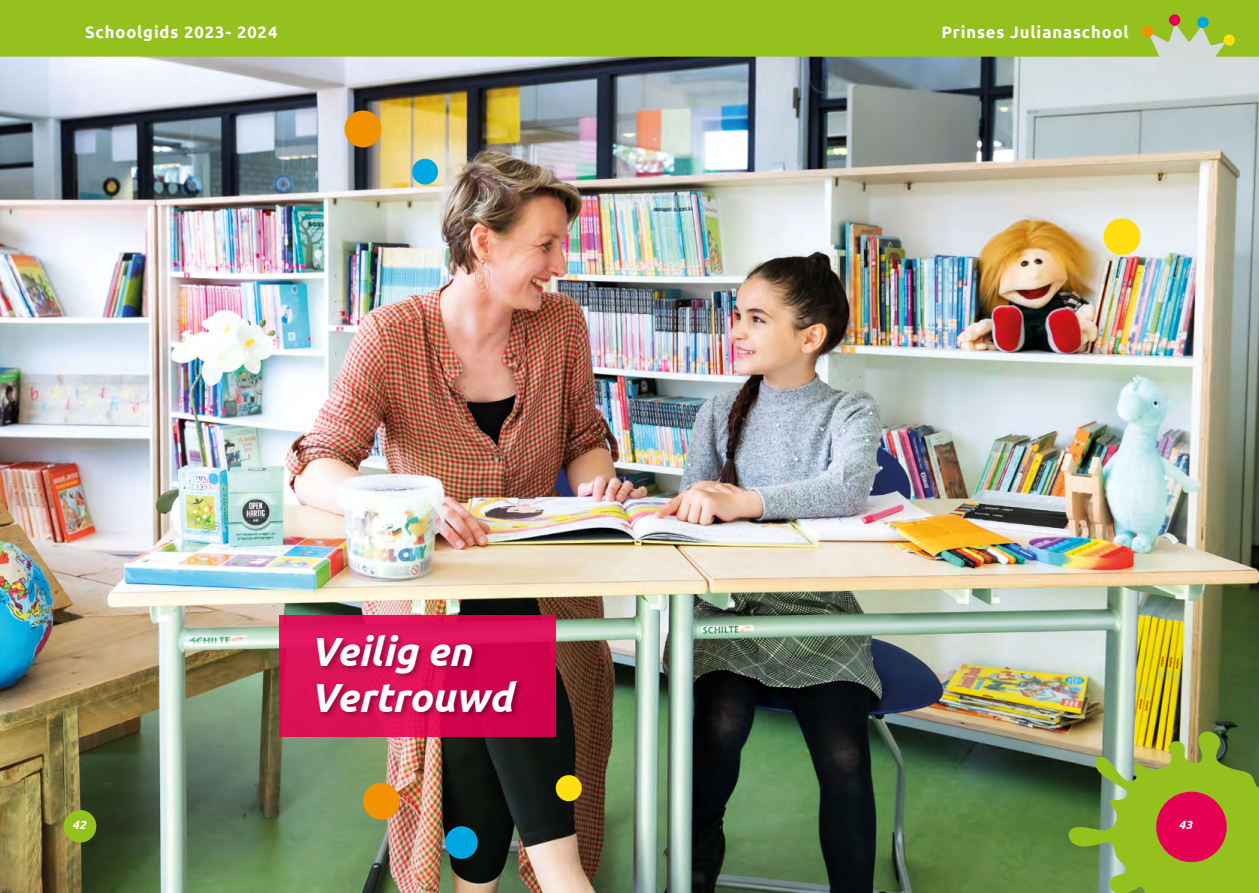
<style>
.page{position:relative;width:1259px;height:893px;background:#fff}
.page>*{position:absolute;margin:0;border:0;box-sizing:border-box;transform-origin:0 0}
.t1{font:italic 700 40.65px/45.8px "Ubuntu";color:#fff}
.t2{font:700 16.5px "Ubuntu";letter-spacing:.055em;color:#fff}
.t3{font:italic 700 12px "Ubuntu";color:#fff}
</style>
<div class="page">
<img style="left:0;top:57px;width:1259px;height:836px">
<svg style="left:1067px;top:730px;width:192px;height:163px;background:#88a83a"></svg>
<div style="left:363px;top:783px;width:37px;height:37px;background:#f39200;border-radius:50%"></div>
<div style="left:344px;top:111px;width:37px;height:36px;background:#f39200;border-radius:50%"></div>
<div style="left:412px;top:159px;width:26px;height:26px;background:#00a6e2;border-radius:50%"></div>
<div style="left:1156px;top:792px;width:70px;height:70px;background:#e50052;border-radius:50%"></div>
<div style="left:445px;top:826px;width:33px;height:33px;background:#00a6e2;border-radius:50%"></div>
<div style="left:64px;top:810px;width:32px;height:33px;background:#95c11f;border-radius:50%"></div>
<div style="left:556px;top:775px;width:26px;height:26px;background:#ffde14;border-radius:50%"></div>
<div style="left:279px;top:616px;width:277px;height:121px;background:linear-gradient(to right,#e0155b,#d3064f)"></div>
<div style="left:315px;top:633px;width:209px;height:86px;background:#000;opacity:.35"></div>
<div style="left:0;top:0;width:1259px;height:57px;background:#95c11f"></div>
<svg style="left:1223px;top:34px;width:12px;height:13px"></svg>
<svg style="left:1168px;top:14px;width:12px;height:12px"></svg>
<svg style="left:1196px;top:16px;width:12px;height:12px"></svg>
<svg style="left:1141px;top:26px;width:12px;height:12px"></svg>
<div style="left:1103px;top:218px;width:37px;height:37px;background:#ffde14;border-radius:50%"></div>
<p class="t2" style="left:85px;top:22px;width:194px">Schoolgids 2023- 2024</p>
<p class="t2" style="left:941px;top:22px;width:189px">Prinses Julianaschool</p>
<h1 class="t1" style="left:310px;top:628px;width:204px">Veilig en<br>Vertrouwd</h1>
<p class="t3" style="left:72px;top:817px;width:15px">42</p>
<p class="t3" style="left:1178px;top:817px;width:15px">43</p>
</div>
